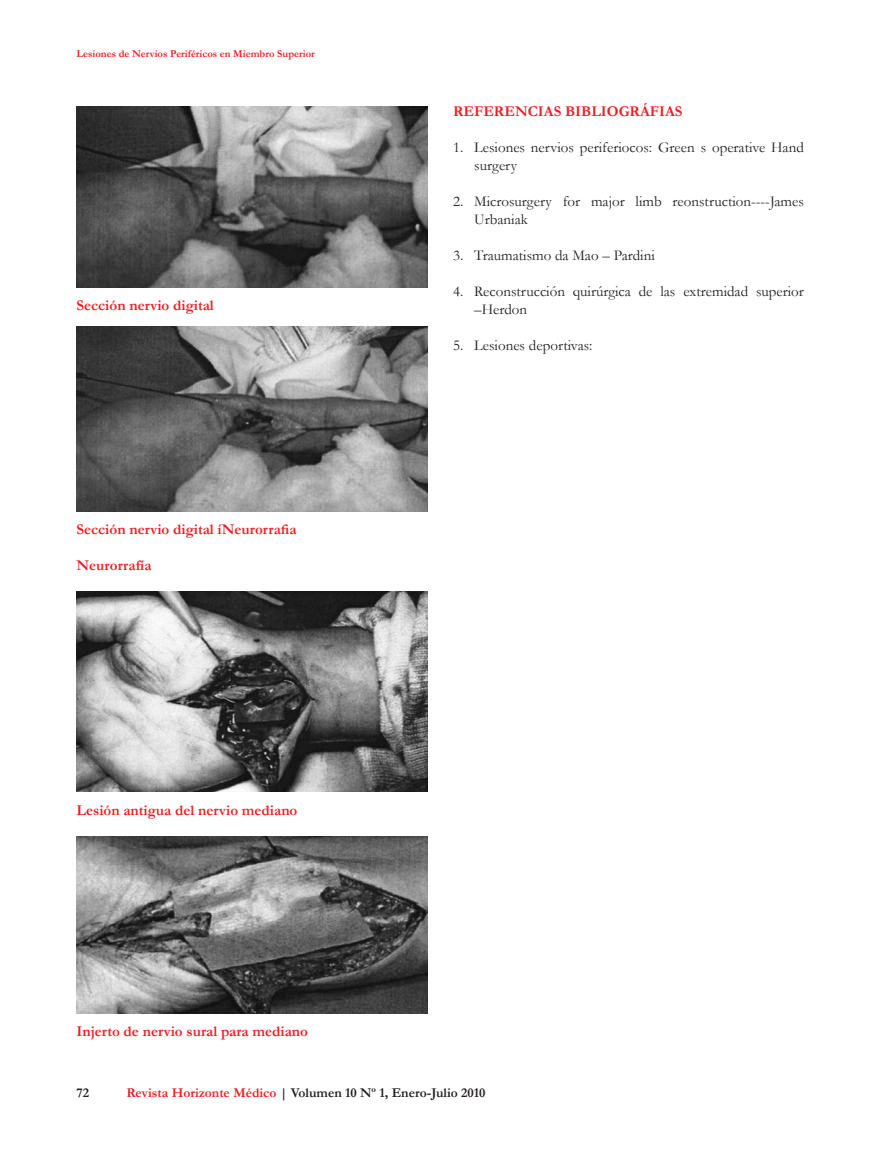
<style>
.page{position:relative;width:872px;height:1149px;background:#fff}
.page>*{position:absolute;margin:0;border:0;box-sizing:border-box;transform-origin:0 0}
.t1{font:15px/18px "Garamond";color:#231f20}
.t2{font:700 15px "Garamond";color:#ee1d23}
.t3{font:700 13.5px "Garamond";color:#231f20}
.t4{font:700 10.5px "Garamond";color:#ee1d23}
.s1{color:#ee1d23}
</style>
<div class="page">
<img style="left:77px;top:106px;width:350px;height:181px">
<img style="left:77px;top:326px;width:350px;height:185px">
<img style="left:77px;top:591px;width:350px;height:200px">
<img style="left:77px;top:836px;width:350px;height:177px">
<p class="t4" style="left:77px;top:47px;width:240px">Lesiones de Nervios Periféricos en Miembro Superior</p>
<p class="t2" style="left:77px;top:296px;width:139px">Sección nervio digital</p>
<p class="t2" style="left:77px;top:520px;width:222px">Sección nervio digital íNeurorrafia</p>
<p class="t2" style="left:77px;top:556px;width:77px">Neurorrafía</p>
<p class="t2" style="left:77px;top:801px;width:222px">Lesión antigua del nervio mediano</p>
<p class="t2" style="left:77px;top:1022px;width:233px">Injerto de nervio sural para mediano</p>
<p class="t2" style="left:453px;top:102px;width:231px">REFERENCIAS BIBLIO GRÁFIAS</p>
<p class="t1" style="left:474px;top:138px;width:331px;text-indent:-21px">1. Lesiones nervios periferiocos: Green s operative Hand surgery</p>
<p class="t1" style="left:474px;top:192px;width:331px;text-indent:-21px">2. Microsurgery for major limb reonstruction----James<br>Urbaniak</p>
<p class="t1" style="left:453px;top:246px;width:203px">3. Traumatismo da Mao – Pardini</p>
<p class="t1" style="left:474px;top:282px;width:331px;text-indent:-21px">4. Reconstrucción quirúrgica de las extremidad superior –Herdon</p>
<p class="t1" style="left:453px;top:336px;width:141px">5. Lesiones deportivas:</p>
<p class="t3" style="left:77px;top:1083px;width:14px">72</p>
<p class="t3" style="left:126px;top:1083px;width:361px"><span class="s1">Revista Horizonte Médico</span> | Volumen 10 Nº 1, Enero-Julio 2010</p>
</div>
